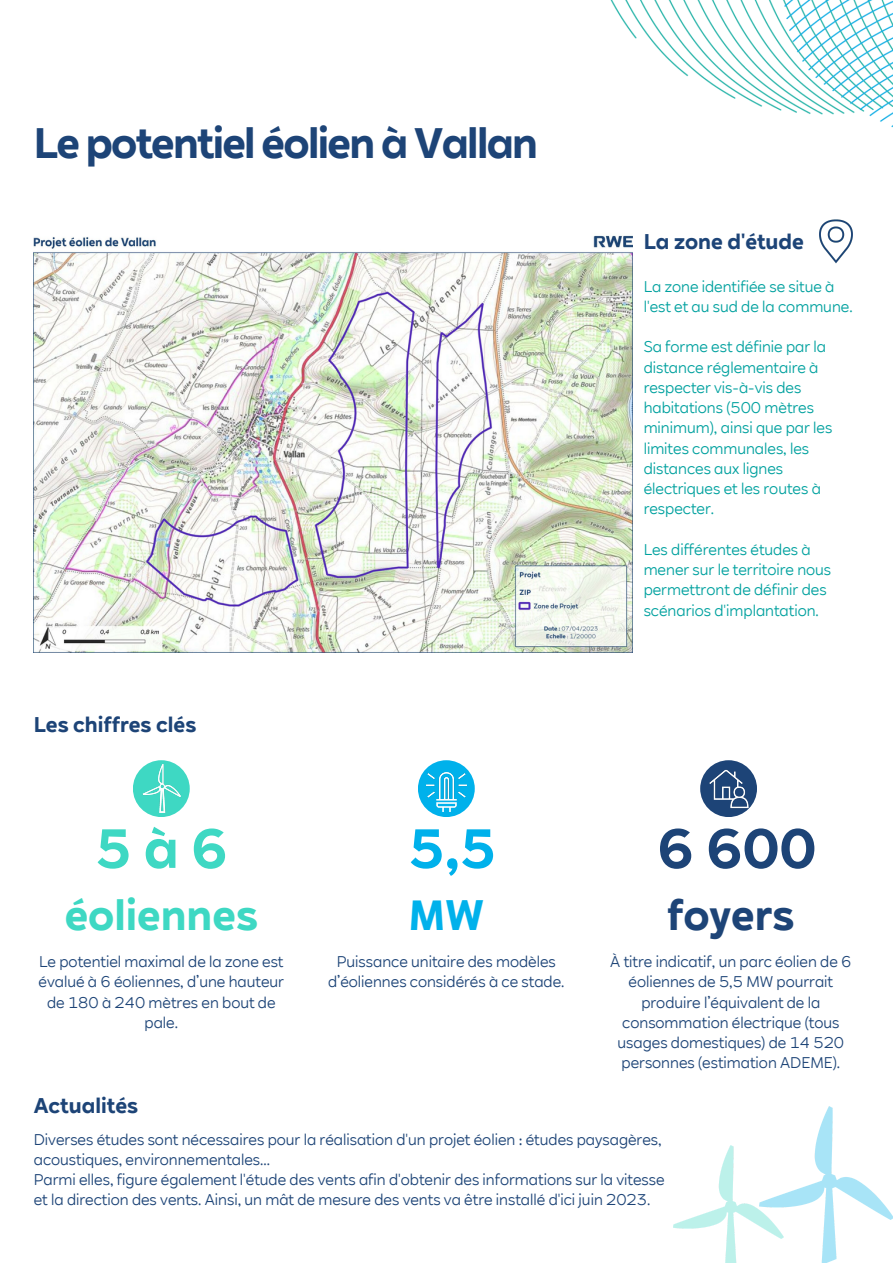
<style>
.page{position:relative;width:893px;height:1264px;background:#fff}
.page>*{position:absolute;margin:0;border:0;box-sizing:border-box;transform-origin:0 0}
.t1{font:700 54px "RWE Sans";color:#1d4477}
.t2{font:700 54px "RWE Sans";color:#3ed8c3}
.t3{font:700 54px "RWE Sans";color:#00b1eb}
.t4{font:700 42px "RWE Sans";letter-spacing:-.04em;color:#1d4477}
.t5{font:700 42px "RWE Sans";color:#3ed8c3}
.t6{font:700 42px "RWE Sans";color:#00b1eb}
.t7{font:700 21px "RWE Sans";color:#1d4477}
.t8{font:15px/20.2px "RWE Sans";color:#1d4477;text-align:center}
.t9{font:15px/20.2px "RWE Sans";color:#00a19f}
</style>
<div class="page">
<img style="left:610px;top:0;width:282px;height:127px">
<img style="left:819px;top:219px;width:34px;height:44px">
<div style="left:133px;top:760px;width:57px;height:57px;background:#3ed8c3;border-radius:50%"></div>
<img style="left:137px;top:764px;width:48px;height:49px">
<div style="left:418px;top:760px;width:56px;height:57px;background:#00b1eb;border-radius:50%"></div>
<img style="left:426px;top:772px;width:40px;height:39px">
<div style="left:700px;top:760px;width:57px;height:57px;background:#1d4477;border-radius:50%"></div>
<img style="left:709px;top:769px;width:39px;height:39px">
<img style="left:673px;top:1145px;width:86px;height:117px">
<img style="left:759px;top:1106px;width:133px;height:156px">
<img style="left:34px;top:235px;width:598px;height:417px">
<h2 class="t4" style="left:34px;top:118px;width:506px">Le potentiel éolien à Vallan</h2>
<h3 class="t7" style="left:34px;top:711px;width:164px">Les chiffres clés</h3>
<h1 class="t2" style="left:95px;top:815px;width:134px">5à6</h1>
<h2 class="t5" style="left:65px;top:889px;width:195px">éoliennes</h2>
<h1 class="t3" style="left:408px;top:815px;width:90px">5,5</h1>
<h2 class="t6" style="left:409px;top:889px;width:77px">MW</h2>
<p class="t8" style="left:39px;top:951px;width:247px">Le potentiel maximal de la zone est évalué à 6 éoliennes, d’une hauteur de 180 à 240 mètres en bout de pale.</p>
<p class="t8" style="left:328px;top:951px;width:238px">Puissance unitaire des modèles d’éoliennes considérés à ce stade.</p>
<h3 class="t7" style="left:643px;top:229px;width:162px">La zone d'étude</h3>
<p class="t9" style="left:643px;top:276px;width:210px">La zone identifiée se situe à l'est et au sud de la commune.</p>
<p class="t9" style="left:643px;top:337px;width:190px">Sa forme est définie par la distance réglementaire à respecter vis-à-vis des habitations (500 mètres minimum), ainsi que par les limites communales, les distances aux lignes électriques et les routes à respecter.</p>
<p class="t9" style="left:643px;top:539px;width:189px">Les différentes études à mener sur le territoire nous permettront de définir des scénarios d'implantation.</p>
<h1 class="t1" style="left:657px;top:815px;width:161px">6 600</h1>
<h2 class="t4" style="left:667px;top:889px;width:129px">foyers</h2>
<p class="t8" style="left:610px;top:951px;width:242px">À titre indicatif, un parc éolien de 6 éoliennes de 5,5 MW pourrait produire l’équivalent de la consommation électrique (tous usages domestiques) de 14 520 personnes (estimation ADEME).</p>
<h3 class="t7" style="left:34px;top:1093px;width:106px">Actualités</h3>
<p class="t8" style="left:34px;top:1129px;width:632px;text-align:left">Diverses études sont nécessaires pour la réalisation d'un projet éolien : études paysagères, acoustiques, environnementales...<br>Parmi elles, figure également l'étude des vents afin d'obtenir des informations sur la vitesse et la direction des vents. Ainsi, un mât de mesure des vents va être installé d'ici juin 2023.</p>
</div>
